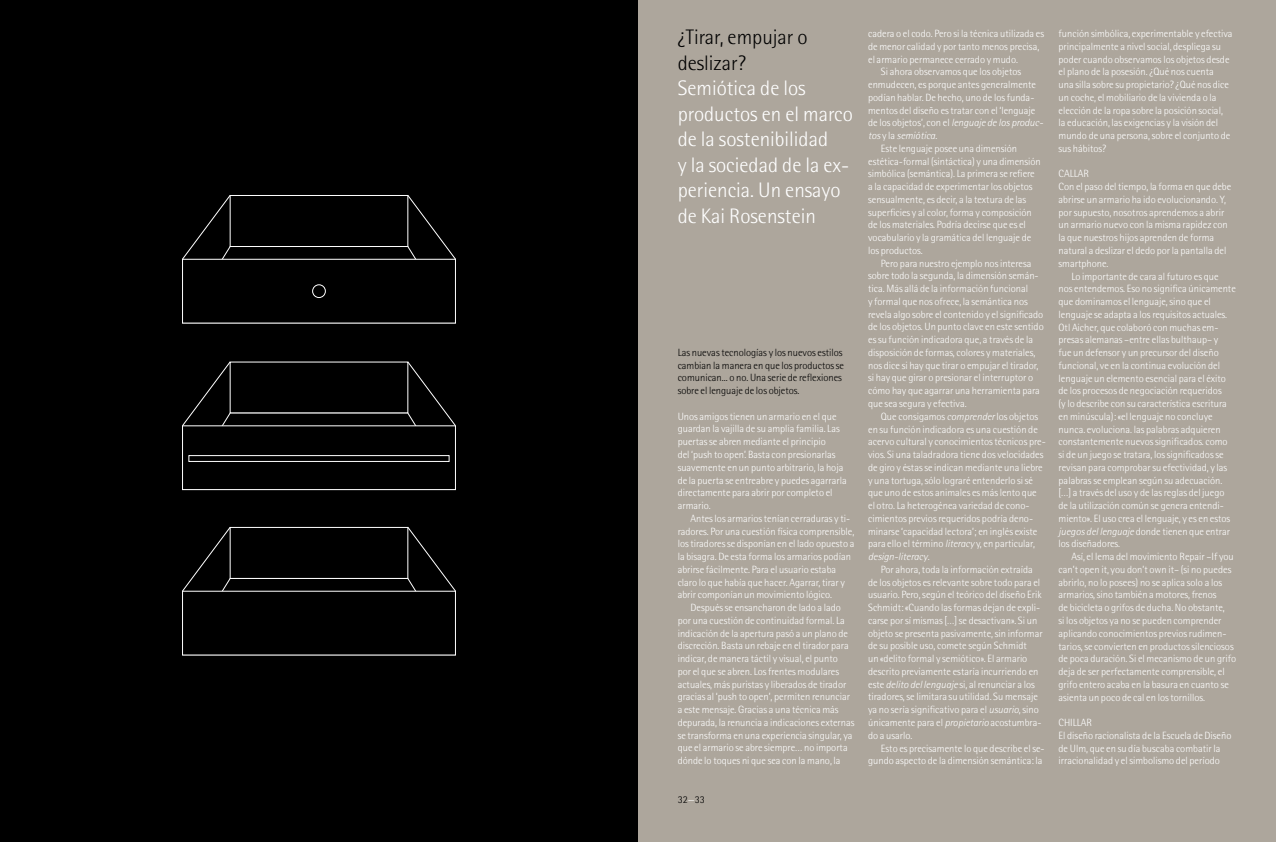
<style>
.page{position:relative;width:1276px;height:842px;background:#fff}
.page>*{position:absolute;margin:0;border:0;box-sizing:border-box;transform-origin:0 0}
.t1{font:300 21px/25.5px "Rotis Semi Sans";color:#fff}
.t2{font:300 21px/25.5px "Rotis Semi Sans";color:#000}
.t3{font:300 10.5px/12.8px "Rotis Semi Sans";color:#fff}
.t4{font:300 10.5px/12.8px "Rotis Semi Sans";color:#000}
.t5{font:italic 300 10.5px "Rotis Semi Sans";color:#fff}
.s1{color:#fff}
.s2{font-style:normal}
.s3{font-style:italic}
</style>
<div class="page">
<div style="left:638px;top:0;width:638px;height:842px;background:#ada69c"></div>
<div style="left:0;top:0;width:638px;height:842px;background:#000"></div>
<svg style="left:182px;top:195px;width:274px;height:128px"></svg>
<svg style="left:182px;top:361px;width:274px;height:129px"></svg>
<svg style="left:182px;top:527px;width:274px;height:128px"></svg>
<div style="left:189px;top:455px;width:260px;height:7px;border:1px solid #fff"></div>
<h1 class="t2" style="left:677px;top:24px;width:132px">¿Tirar, empujar o deslizar?</h1>
<h1 class="t1" style="left:677px;top:75px;width:177px">Semiótica de los productos en el marco de la sostenibilidad<br>y la sociedad de la ex&shy;periencia. Un ensayo de Kai Rosenstein</h1>
<p class="t4" style="left:677px;top:346px;width:168px">Las nuevas tecnologías y los nuevos estilos cambian la manera en que los productos se comunican... o no. Una serie de reflexiones sobre el lenguaje de los objetos.</p>
<p class="t3" style="left:677px;top:410px;width:170px">Unos amigos tienen un armario en el que guardan la vajilla de su amplia familia. Las puertas se abren mediante el principio<br>del ‘push to open’. Basta con presionarlas suavemente en un punto arbitrario, la hoja de la puerta se entreabre y puedes agarrarla directamente para abrir por completo el armario.</p>
<p class="t3" style="left:677px;top:512px;width:178px;text-indent:13px">Antes los armarios tenían cerraduras y ti&shy;radores. Por una cuestión física comprensible, los tiradores se disponían en el lado opuesto a la bisagra. De esta forma los armarios podían abrirse fácilmente. Para el usuario estaba claro lo que había que hacer. Agarrar, tirar y abrir componían un movimiento lógico.</p>
<p class="t3" style="left:677px;top:601px;width:178px;text-indent:13px">Después se ensancharon de lado a lado por una cuestión de continuidad formal. La indicación de la apertura pasó a un plano de discreción. Basta un rebaje en el tirador para indicar, de manera táctil y visual, el punto<br>por el que se abren. Los frentes modulares actuales, más puristas y liberados de tirador gracias al ‘push to open’, permiten renunciar a este mensaje. Gracias a una técnica más depurada, la renuncia a indicaciones externas se transforma en una experiencia singular, ya que el armario se abre siempre… no importa dónde lo toques ni que sea con la mano, la</p>
<p class="t4" style="left:677px;top:793px;width:29px">32<span class="s1">—</span>33</p>
<p class="t3" style="left:868px;top:27px;width:177px">cadera o el codo. Pero si la técnica utilizada es</p>
<p class="t3" style="left:868px;top:40px;width:173px">de menor calidad y por tanto menos precisa,</p>
<p class="t3" style="left:868px;top:53px;width:151px">el armario permanece cerrado y mudo.</p>
<p class="t3" style="left:881px;top:65px;width:142px">Si ahora observamos que los objetos</p>
<p class="t3" style="left:868px;top:78px;width:169px">enmudecen, es porque antes generalmente</p>
<p class="t3" style="left:868px;top:91px;width:168px">podían hablar. De hecho, uno de los funda-</p>
<p class="t3" style="left:868px;top:104px;width:169px">mentos del diseño es tratar con el ‘lenguaje</p>
<p class="t5" style="left:868px;top:117px;width:177px"><span class="s2">de los objetos’, con el</span> lenguaje de los produc-</p>
<p class="t5" style="left:868px;top:129px;width:71px">tos <span class="s2">y la</span> semiótica<span class="s2">.</span></p>
<p class="t3" style="left:881px;top:142px;width:138px">Este lenguaje posee una dimensión</p>
<p class="t3" style="left:868px;top:155px;width:174px">estética-formal (sintáctica) y una dimensión</p>
<p class="t3" style="left:868px;top:167px;width:168px">simbólica (semántica). La primera se refiere</p>
<p class="t3" style="left:868px;top:180px;width:166px">a la capacidad de experimentar los objetos</p>
<p class="t3" style="left:868px;top:193px;width:160px">sensualmente, es decir, a la textura de las</p>
<p class="t3" style="left:868px;top:206px;width:165px">superficies y al color, forma y composición</p>
<p class="t3" style="left:868px;top:218px;width:159px">de los materiales. Podría decirse que es el</p>
<p class="t3" style="left:868px;top:231px;width:165px">vocabulario y la gramática del lenguaje de</p>
<p class="t3" style="left:868px;top:244px;width:56px">los productos.</p>
<p class="t3" style="left:881px;top:257px;width:152px">Pero para nuestro ejemplo nos interesa</p>
<p class="t3" style="left:868px;top:269px;width:172px">sobre todo la segunda, la dimensión semán-</p>
<p class="t3" style="left:868px;top:282px;width:161px">tica. Más allá de la información funcional</p>
<p class="t3" style="left:868px;top:295px;width:161px">y formal que nos ofrece, la semántica nos</p>
<p class="t3" style="left:868px;top:308px;width:177px">revela algo sobre el contenido y el significado</p>
<p class="t3" style="left:868px;top:320px;width:177px">de los objetos. Un punto clave en este sentido</p>
<p class="t3" style="left:868px;top:333px;width:166px">es su función indicadora que, a través de la</p>
<p class="t3" style="left:868px;top:346px;width:169px">disposición de formas, colores y materiales,</p>
<p class="t3" style="left:868px;top:359px;width:172px">nos dice si hay que tirar o empujar el tirador,</p>
<p class="t3" style="left:868px;top:371px;width:167px">si hay que girar o presionar el interruptor o</p>
<p class="t3" style="left:868px;top:384px;width:173px">cómo hay que agarrar una herramienta para</p>
<p class="t3" style="left:868px;top:397px;width:100px">que sea segura y efectiva.</p>
<p class="t3" style="left:881px;top:410px;width:159px">Que consigamos <span class="s3">comprender</span> los objetos</p>
<p class="t3" style="left:868px;top:423px;width:171px">en su función indicadora es una cuestión de</p>
<p class="t3" style="left:868px;top:435px;width:179px">acervo cultural y conocimientos técnicos pre-</p>
<p class="t3" style="left:868px;top:448px;width:177px">vios. Si una taladradora tiene dos velocidades</p>
<p class="t3" style="left:868px;top:461px;width:176px">de giro y éstas se indican mediante una liebre</p>
<p class="t3" style="left:868px;top:474px;width:166px">y una tortuga, sólo lograré entenderlo si sé</p>
<p class="t3" style="left:868px;top:486px;width:170px">que uno de estos animales es más lento que</p>
<p class="t3" style="left:868px;top:499px;width:163px">el otro. La heterogénea variedad de cono-</p>
<p class="t3" style="left:868px;top:512px;width:166px">cimientos previos requeridos podría deno-</p>
<p class="t3" style="left:868px;top:525px;width:171px">minarse ‘capacidad lectora’; en inglés existe</p>
<p class="t3" style="left:868px;top:537px;width:168px">para ello el término <span class="s3">literacy</span> y, en particular,</p>
<p class="t5" style="left:868px;top:550px;width:63px">design-literacy<span class="s2">.</span></p>
<p class="t3" style="left:881px;top:563px;width:153px">Por ahora, toda la información extraída</p>
<p class="t3" style="left:868px;top:576px;width:173px">de los objetos es relevante sobre todo para el</p>
<p class="t3" style="left:868px;top:588px;width:175px">usuario. Pero, según el teórico del diseño Erik</p>
<p class="t3" style="left:868px;top:601px;width:174px">Schmidt: «Cuando las formas dejan de expli-</p>
<p class="t3" style="left:868px;top:614px;width:171px">carse por sí mismas […] se desactivan». Si un</p>
<p class="t3" style="left:868px;top:627px;width:176px">objeto se presenta pasivamente, sin informar</p>
<p class="t3" style="left:868px;top:639px;width:160px">de su posible uso, comete según Schmidt</p>
<p class="t3" style="left:868px;top:652px;width:161px">un «delito formal y semiótico». El armario</p>
<p class="t3" style="left:868px;top:665px;width:172px">descrito previamente estaría incurriendo en</p>
<p class="t3" style="left:868px;top:678px;width:168px">este <span class="s3">delito del lenguaje</span> si, al renunciar a los</p>
<p class="t3" style="left:868px;top:690px;width:171px">tiradores, se limitara su utilidad. Su mensaje</p>
<p class="t3" style="left:868px;top:703px;width:172px">ya no sería significativo para el <span class="s3">usuario</span>, sino</p>
<p class="t3" style="left:868px;top:716px;width:175px">únicamente para el <span class="s3">propietario</span> acostumbra-</p>
<p class="t3" style="left:868px;top:729px;width:46px">do a usarlo.</p>
<p class="t3" style="left:881px;top:741px;width:165px">Esto es precisamente lo que describe el se-</p>
<p class="t3" style="left:868px;top:754px;width:176px">gundo aspecto de la dimensión semántica: la</p>
<p class="t3" style="left:1058px;top:27px;width:176px">función simbólica, experimentable y efectiva principalmente a nivel social, despliega su poder cuando observamos los objetos desde el plano de la posesión. ¿Qué nos cuenta<br>una silla sobre su propietario? ¿Qué nos dice un coche, el mobiliario de la vivienda o la elección de la ropa sobre la posición social,<br>la educación, las exigencias y la visión del mundo de una persona, sobre el conjunto de sus hábitos?</p>
<p class="t3" style="left:1058px;top:167px;width:174px">CALLAR<br>Con el paso del tiempo, la forma en que debe abrirse un armario ha ido evolucionando. Y, por supuesto, nosotros aprendemos a abrir un armario nuevo con la misma rapidez con la que nuestros hijos aprenden de forma natural a deslizar el dedo por la pantalla del smartphone.</p>
<p class="t3" style="left:1058px;top:270px;width:179px;text-indent:13px">Lo importante de cara al futuro es que<br>nos entendemos. Eso no significa únicamente que dominamos el lenguaje, sino que el lenguaje se adapta a los requisitos actuales.<br>Otl Aicher, que colaboró con muchas em&shy;presas alemanas –entre ellas bulthaup– y<br>fue un defensor y un precursor del diseño funcional, ve en la continua evolución del lenguaje un elemento esencial para el éxito de los procesos de negociación requeridos<br>(y lo describe con su característica escritura en minúscula): «el lenguaje no concluye nunca. evoluciona. las palabras adquieren constantemente nuevos significados. como si de un juego se tratara, los significados se revisan para comprobar su efectividad, y las palabras se emplean según su adecuación. […] a través del uso y de las reglas del juego de la utilización común se genera entendi&shy;miento». El uso crea el lenguaje, y es en estos <span class="s3">juegos del lenguaje</span> donde tienen que entrar los diseñadores.</p>
<p class="t3" style="left:1058px;top:550px;width:179px;text-indent:13px">Así, el lema del movimiento Repair –If you can’t open it, you don’t own it– (si no puedes abrirlo, no lo posees) no se aplica solo a los armarios, sino también a motores, frenos<br>de bicicleta o grifos de ducha. No obstante,<br>si los objetos ya no se pueden comprender aplicando conocimientos previos rudimen&shy;tarios, se convierten en productos silenciosos de poca duración. Si el mecanismo de un grifo deja de ser perfectamente comprensible, el grifo entero acaba en la basura en cuanto se asienta un poco de cal en los tornillos.</p>
<p class="t3" style="left:1058px;top:716px;width:174px">CHILLAR<br>El diseño racionalista de la Escuela de Diseño de Ulm, que en su día buscaba combatir la irracionalidad y el simbolismo del período</p>
</div>
